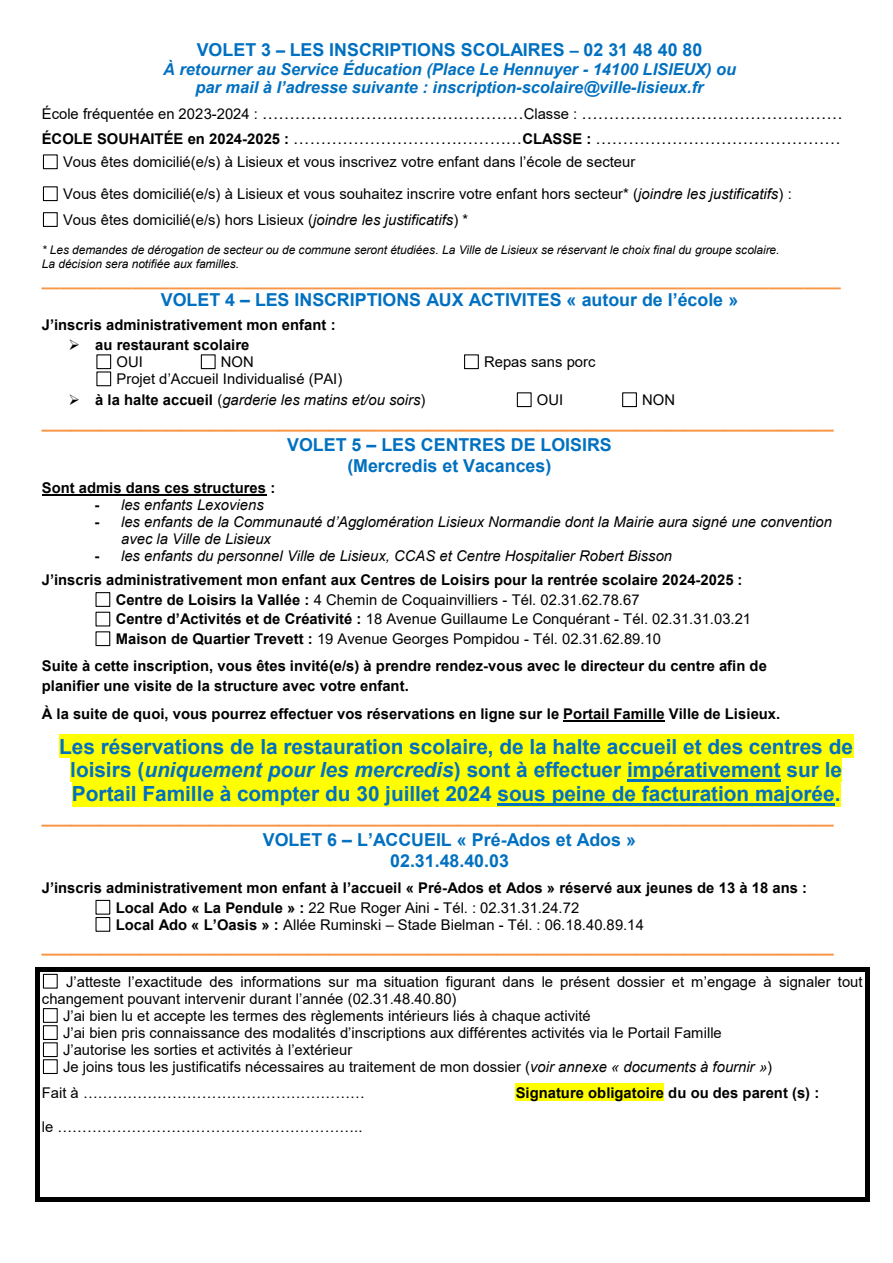
<style>
.page{position:relative;width:893px;height:1263px;background:#fff}
.page>*{position:absolute;margin:0;border:0;box-sizing:border-box;transform-origin:0 0}
.t1{font:700 20.85px/23.9px "Arial";color:#0070c0;text-align:center}
.t2{font:700 17.85px "Arial";color:#f79646}
.t3{font:700 17.85px/20.5px "Arial";color:#0070c0;text-align:center}
.t4{font:16.35px/24.8px "Arial";color:#000}
.t5{font:italic 700 16.35px/18.8px "Arial";color:#0070c0;text-align:center}
.t6{font:700 16.35px "Arial";color:#f79646}
.t7{font:14.85px/19.6px "Arial";color:#000}
.t8{font:700 14.85px/19.6px "Arial";color:#000}
.t9{font:italic 14.85px/17.1px "Arial";color:#000}
.t10{font:italic 12px/13.6px "Arial";letter-spacing:-.005em;color:#000}
.s1{font-size:16.35px}
.s2{font-style:italic;font-size:16.35px}
.s3{font-size:14.85px}
.s4{font-weight:700;font-size:14.85px}
.s5{font-style:italic}
.s6{font-weight:400}
.s7{font-weight:700;font-style:normal}
.s8{font-style:normal}
.s9{font-weight:400;font-style:italic}
.s10{font-weight:700}
</style>
<div class="page">
<div style="left:43px;top:154px;width:15px;height:15px;border:1px solid #000"></div>
<div style="left:43px;top:186px;width:15px;height:15px;border:1px solid #000"></div>
<div style="left:43px;top:212px;width:15px;height:15px;border:1px solid #000"></div>
<div style="left:96px;top:354px;width:15px;height:15px;border:1px solid #000"></div>
<div style="left:201px;top:354px;width:15px;height:15px;border:1px solid #000"></div>
<div style="left:464px;top:354px;width:15px;height:15px;border:1px solid #000"></div>
<div style="left:96px;top:371px;width:15px;height:15px;border:1px solid #000"></div>
<div style="left:517px;top:392px;width:15px;height:15px;border:1px solid #000"></div>
<div style="left:622px;top:392px;width:15px;height:15px;border:1px solid #000"></div>
<hr style="left:42px;top:494px;width:224px;height:2px;background:#000">
<div style="left:95px;top:592px;width:15px;height:15px;border:1px solid #000"></div>
<div style="left:95px;top:612px;width:15px;height:14px;border:1px solid #000"></div>
<div style="left:95px;top:631px;width:15px;height:15px;border:1px solid #000"></div>
<hr style="left:563px;top:720px;width:102px;height:2px;background:#000">
<div style="left:59px;top:734px;width:794px;height:24px;background:#ff0"></div>
<div style="left:70px;top:758px;width:772px;height:24px;background:#ff0"></div>
<hr style="left:627px;top:780px;width:154px;height:2px;background:#0070c0">
<div style="left:72px;top:782px;width:768px;height:24px;background:#ff0"></div>
<hr style="left:497px;top:803px;width:338px;height:3px;background:#0070c0">
<div style="left:95px;top:900px;width:15px;height:15px;border:1px solid #000"></div>
<div style="left:95px;top:917px;width:15px;height:15px;border:1px solid #000"></div>
<div style="left:43px;top:974px;width:15px;height:14px;border:1px solid #000"></div>
<svg style="left:35px;top:967px;width:5px;height:4px"></svg>
<hr style="left:40px;top:967px;width:826px;height:4px;background:#000">
<svg style="left:866px;top:967px;width:4px;height:4px"></svg>
<div style="left:35px;top:971px;width:5px;height:19px;background:#000"></div>
<hr style="left:866px;top:971px;width:4px;height:19px;background:#000">
<div style="left:35px;top:990px;width:5px;height:17px;background:#000"></div>
<hr style="left:866px;top:990px;width:4px;height:17px;background:#000">
<div style="left:43px;top:1008px;width:15px;height:15px;border:1px solid #000"></div>
<div style="left:35px;top:1007px;width:5px;height:17px;background:#000"></div>
<hr style="left:866px;top:1007px;width:4px;height:17px;background:#000">
<div style="left:43px;top:1025px;width:15px;height:15px;border:1px solid #000"></div>
<div style="left:35px;top:1024px;width:5px;height:17px;background:#000"></div>
<hr style="left:866px;top:1024px;width:4px;height:17px;background:#000">
<div style="left:43px;top:1042px;width:15px;height:15px;border:1px solid #000"></div>
<div style="left:35px;top:1041px;width:5px;height:17px;background:#000"></div>
<hr style="left:866px;top:1041px;width:4px;height:17px;background:#000">
<div style="left:43px;top:1059px;width:15px;height:15px;border:1px solid #000"></div>
<div style="left:35px;top:1058px;width:5px;height:26px;background:#000"></div>
<hr style="left:866px;top:1058px;width:4px;height:26px;background:#000">
<div style="left:516px;top:1084px;width:148px;height:17px;background:#ff0"></div>
<div style="left:35px;top:1084px;width:5px;height:17px;background:#000"></div>
<hr style="left:866px;top:1084px;width:4px;height:17px;background:#000">
<div style="left:35px;top:1101px;width:5px;height:17px;background:#000"></div>
<hr style="left:866px;top:1101px;width:4px;height:17px;background:#000">
<div style="left:35px;top:1118px;width:5px;height:17px;background:#000"></div>
<hr style="left:866px;top:1118px;width:4px;height:17px;background:#000">
<div style="left:35px;top:1135px;width:5px;height:30px;background:#000"></div>
<hr style="left:866px;top:1135px;width:4px;height:30px;background:#000">
<svg style="left:35px;top:1197px;width:5px;height:4px"></svg>
<hr style="left:40px;top:1197px;width:826px;height:4px;background:#000">
<svg style="left:866px;top:1197px;width:4px;height:4px"></svg>
<div style="left:35px;top:1165px;width:5px;height:32px;background:#000"></div>
<hr style="left:866px;top:1165px;width:4px;height:32px;background:#000">
<p class="t3" style="left:197px;top:39px;width:507px">VOLET 3 <span class="s1">–</span> LES INSCRIPTIONS SCOLAIRES <span class="s2">–</span> 02 31 48 40 80</p>
<p class="t5" style="left:163px;top:60px;width:574px">À retourner au Service Éducation (Place Le Hennuyer - 14100 LISIEUX) ou par mail à l’adresse suivante : inscription-scolaire@ville-lisieux.fr</p>
<p class="t4" style="left:42px;top:101px;width:802px"><span class="s3">École fréquentée en 2023-2024 :</span> …………………………………………<span class="s3">Classe :</span> …………………………………………<br><span class="s4">ÉCOLE SOUHAITÉE en 2024-2025 :</span> ……………………………………<span class="s4">CLASSE :</span> ………………………………………</p>
<p class="t7" style="left:63px;top:146px;width:730px;line-height:32px">Vous êtes domicilié(e/s) à Lisieux et vous inscrivez votre enfant dans l’école de secteur<br>Vous êtes domicilié(e/s) à Lisieux et vous souhaitez inscrire votre enfant hors secteur* (<span class="s5">joindre les justificatifs</span>) :</p>
<p class="t7" style="left:63px;top:210px;width:407px">Vous êtes domicilié(e/s) hors Lisieux (<span class="s5">joindre les justificatifs</span>) *</p>
<p class="t10" style="left:42px;top:243px;width:739px">* Les demandes de dérogation de secteur ou de commune seront étudiées. La Ville de Lisieux se réservant le choix final du groupe scolaire.<br>La décision sera notifiée aux familles.</p>
<p class="t6" style="left:42px;top:268px;width:801px">________________________________________________________________________________________</p>
<p class="t3" style="left:161px;top:290px;width:579px">VOLET 4 – LES INSCRIPTIONS AUX ACTIVITES « autour de l’école »</p>
<p class="t8" style="left:42px;top:316px;width:295px">J’inscris administrativement mon enfant :</p>
<p class="t8" style="left:117px;top:336px;width:134px;line-height:17.1px;text-indent:-48px">➢ au restaurant scolaire<br><span class="s6">OUI</span></p>
<p class="t7" style="left:221px;top:352px;width:34px">NON</p>
<p class="t7" style="left:484px;top:352px;width:113px">Repas sans porc</p>
<p class="t7" style="left:117px;top:369px;width:227px">Projet d’Accueil Individualisé (PAI)</p>
<p class="t9" style="left:69px;top:392px;width:358px">➢ <span class="s7">à la halte accueil</span> <span class="s8">(</span>garderie les matins et/ou soirs<span class="s8">)</span></p>
<p class="t7" style="left:537px;top:390px;width:28px">OUI</p>
<p class="t7" style="left:642px;top:390px;width:34px">NON</p>
<p class="t2" style="left:42px;top:409px;width:793px">________________________________________________________________________________</p>
<p class="t3" style="left:287px;top:435px;width:326px">VOLET 5 – LES CENTRES DE LOISIRS (Mercredis et Vacances)</p>
<p class="t8" style="left:42px;top:478px;width:235px">Sont admis dans ces structures :</p>
<p class="t9" style="left:94px;top:496px;width:171px"><span class="s7">-</span> les enfants Lexoviens</p>
<p class="t9" style="left:121px;top:513px;width:712px;text-indent:-27px"><span class="s7">-</span> les enfants de la Communauté d’Agglomération Lisieux Normandie dont la Mairie aura signé une convention avec la Ville de Lisieux</p>
<p class="t8" style="left:42px;top:544px;width:702px;line-height:23.9px;text-indent:53px">- <span class="s9">les enfants du personnel Ville de Lisieux, CCAS et Centre Hospitalier Robert Bisson<br></span>J’inscris administrativement mon enfant aux Centres de Loisirs pour la rentrée scolaire 2024-2025 :</p>
<p class="t7" style="left:116px;top:590px;width:637px"><span class="s10">Centre de Loisirs la Vallée :</span> 4 Chemin de Coquainvilliers - Tél. 02.31.62.78.67<br><span class="s10">Centre d’Activités et de Créativité :</span> 18 Avenue Guillaume Le Conquérant - Tél. 02.31.31.03.21<br><span class="s10">Maison de Quartier Trevett :</span> 19 Avenue Georges Pompidou - Tél. 02.31.62.89.10</p>
<p class="t8" style="left:42px;top:656px;width:727px">Suite à cette inscription, vous êtes invité(e/s) à prendre rendez-vous avec le directeur du centre afin de planifier une visite de la structure avec votre enfant.</p>
<p class="t8" style="left:42px;top:704px;width:740px">À la suite de quoi, vous pourrez effectuer vos réservations en ligne sur le Portail Famille Ville de Lisieux.</p>
<p class="t1" style="left:59px;top:734px;width:795px">Les réservations de la restauration scolaire, de la halte accueil et des centres de loisirs (<span class="s5">uniquement pour les mercredis</span>) sont à effectuer impérativement sur le<br>Portail Famille à compter du 30 juillet 2024 sous peine de facturation majorée.</p>
<p class="t2" style="left:42px;top:804px;width:793px">________________________________________________________________________________</p>
<p class="t3" style="left:263px;top:830px;width:375px">VOLET 6 – L’ACCUEIL « Pré-Ados et Ados »<br>02.31.48.40.03</p>
<p class="t8" style="left:116px;top:878px;width:693px;text-indent:-74px">J’inscris administrativement mon enfant à l’accueil « Pré-Ados et Ados » réservé aux jeunes de 13 à 18 ans :<br>Local Ado « La Pendule » : <span class="s6">22 Rue Roger Aini - Tél. : 02.31.31.24.72</span></p>
<p class="t7" style="left:116px;top:914px;width:530px"><span class="s10">Local Ado « L’Oasis » :</span> Allée Ruminski – Stade Bielman - Tél. : 06.18.40.89.14</p>
<p class="t2" style="left:42px;top:933px;width:793px">________________________________________________________________________________</p>
<p class="t7" style="left:66px;top:971px;width:798px">J’atteste l’exactitude des informations sur ma situation figurant dans le présent dossier et m’engage à signaler tout</p>
<p class="t7" style="left:42px;top:989px;width:416px">changement pouvant intervenir durant l’année (02.31.48.40.80)</p>
<p class="t7" style="left:63px;top:1006px;width:529px">J’ai bien lu et accepte les termes des règlements intérieurs liés à chaque activité</p>
<p class="t7" style="left:63px;top:1023px;width:660px">J’ai bien pris connaissance des modalités d’inscriptions aux différentes activités via le Portail Famille</p>
<p class="t7" style="left:63px;top:1040px;width:291px">J’autorise les sorties et activités à l’extérieur</p>
<p class="t7" style="left:63px;top:1057px;width:710px">Je joins tous les justificatifs nécessaires au traitement de mon dossier (<span class="s5">voir annexe « documents à fournir »</span>)</p>
<p class="t7" style="left:42px;top:1082px;width:325px">Fait à …………………………………………………</p>
<p class="t8" style="left:516px;top:1083px;width:305px">Signature obligatoire du ou des parent (s) :</p>
<p class="t7" style="left:42px;top:1117px;width:322px">le ……………………………………………………..</p>
</div>
